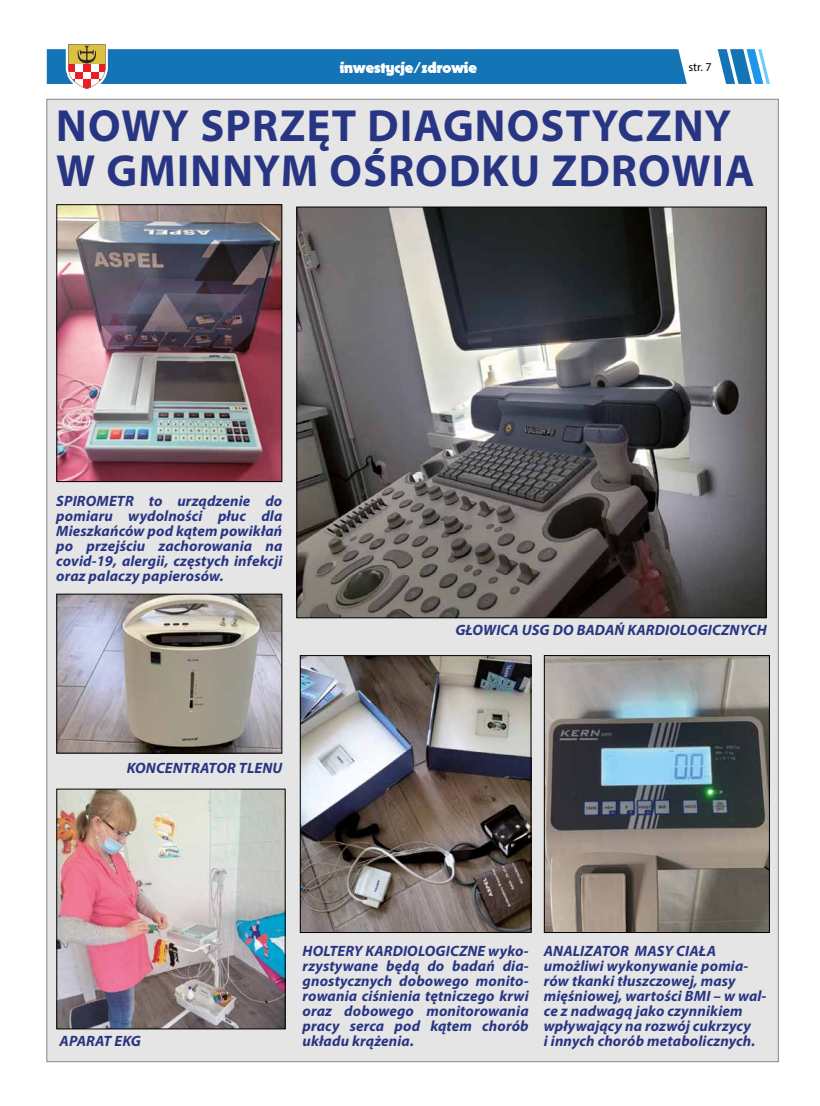
<style>
.page{position:relative;width:820px;height:1106px;background:#fff}
.page>*{position:absolute;margin:0;border:0;box-sizing:border-box;transform-origin:0 0}
.t1{font:700 semi-expanded 45.2px/45px "Myriad Pro";letter-spacing:.03em;color:#283583;scale:.9 1}
.t2{font:italic 700 15px/15px "Myriad Pro";letter-spacing:.01em;color:#283583;text-align:justify}
.t3{font:15px "November";color:#fff}
.t4{font:12px "Myriad Pro";color:#000}
</style>
<div class="page">
<svg style="left:47px;top:44px;width:722px;height:44px"></svg>
<div style="left:98px;top:64px;width:7px;height:8px;background:#ec1d25"></div>
<div style="left:91px;top:64px;width:7px;height:8px;background:#fff"></div>
<div style="left:83px;top:64px;width:8px;height:8px;background:#ec1d25"></div>
<div style="left:75px;top:64px;width:8px;height:8px;background:#fff"></div>
<div style="left:68px;top:64px;width:7px;height:8px;background:#ec1d25"></div>
<svg style="left:98px;top:72px;width:7px;height:7px"></svg>
<div style="left:91px;top:72px;width:7px;height:7px;background:#ec1d25"></div>
<div style="left:83px;top:72px;width:8px;height:7px;background:#fff"></div>
<div style="left:75px;top:72px;width:8px;height:7px;background:#ec1d25"></div>
<svg style="left:68px;top:72px;width:7px;height:7px"></svg>
<svg style="left:98px;top:79px;width:7px;height:8px"></svg>
<svg style="left:91px;top:79px;width:7px;height:8px"></svg>
<div style="left:83px;top:79px;width:8px;height:10px;background:#ec1d25"></div>
<svg style="left:75px;top:79px;width:8px;height:8px"></svg>
<svg style="left:68px;top:79px;width:7px;height:8px"></svg>
<div style="left:46px;top:99px;width:732px;height:963px;background:#e5e5e5;border:1px solid #878787"></div>
<img style="left:58px;top:206px;width:222px;height:274px">
<div style="left:56px;top:204px;width:226px;height:278px;border:1px solid #000"></div>
<img style="left:545px;top:657px;width:222px;height:274px">
<div style="left:543px;top:655px;width:226px;height:278px;border:1px solid #000"></div>
<img style="left:302px;top:657px;width:227px;height:274px">
<div style="left:300px;top:655px;width:231px;height:278px;border:1px solid #000"></div>
<img style="left:58px;top:790px;width:225px;height:237px">
<div style="left:56px;top:788px;width:229px;height:241px;border:1px solid #000"></div>
<img style="left:298px;top:208px;width:466px;height:408px">
<img style="left:58px;top:595px;width:222px;height:156px">
<div style="left:56px;top:593px;width:226px;height:160px;border:1px solid #000"></div>
<p class="t3" style="left:340px;top:59px;width:138px">inwestycje/zdrowie</p>
<p class="t4" style="left:688px;top:59px;width:25px">str. 7</p>
<h1 class="t1" style="left:56px;top:101px;width:777px">NOWY SPRZĘT DIAGNOSTYCZNY<br>W GMINNYM OŚRODKU ZDROWIA</h1>
<p class="t2" style="left:56px;top:493px;width:227px">SPIROMETR to urządzenie do pomiaru wydolności płuc dla Mieszkańców pod kątem powikłań po przejściu zachorowania na covid-19, alergii, częstych infekcji oraz palaczy papierosów.</p>
<p class="t2" style="left:127px;top:759px;width:157px">KONCENTRATOR TLENU</p>
<p class="t2" style="left:455px;top:622px;width:313px">GŁOWICA USG DO BADAŃ KARDIOLOGICZNYCH</p>
<p class="t2" style="left:60px;top:1033px;width:83px">APARAT EKG</p>
<p class="t2" style="left:302px;top:942px;width:227px">HOLTERY KARDIOLOGICZNE wyko&shy;rzystywane będą do badań dia&shy;gnostycznych dobowego monito&shy;rowania ciśnienia tętniczego krwi oraz dobowego monitorowania pracy serca pod kątem chorób układu krążenia.</p>
<p class="t2" style="left:543px;top:942px;width:224px;text-align:left">ANALIZATOR MASY CIAŁA umożliwi wykonywanie pomia&shy;rów tkanki tłuszczowej, masy mięśniowej, wartości BMI – w wal&shy;ce z nadwagą jako czynnikiem wpływający na rozwój cukrzycy<br>i innych chorób metabolicznych.</p>
</div>
